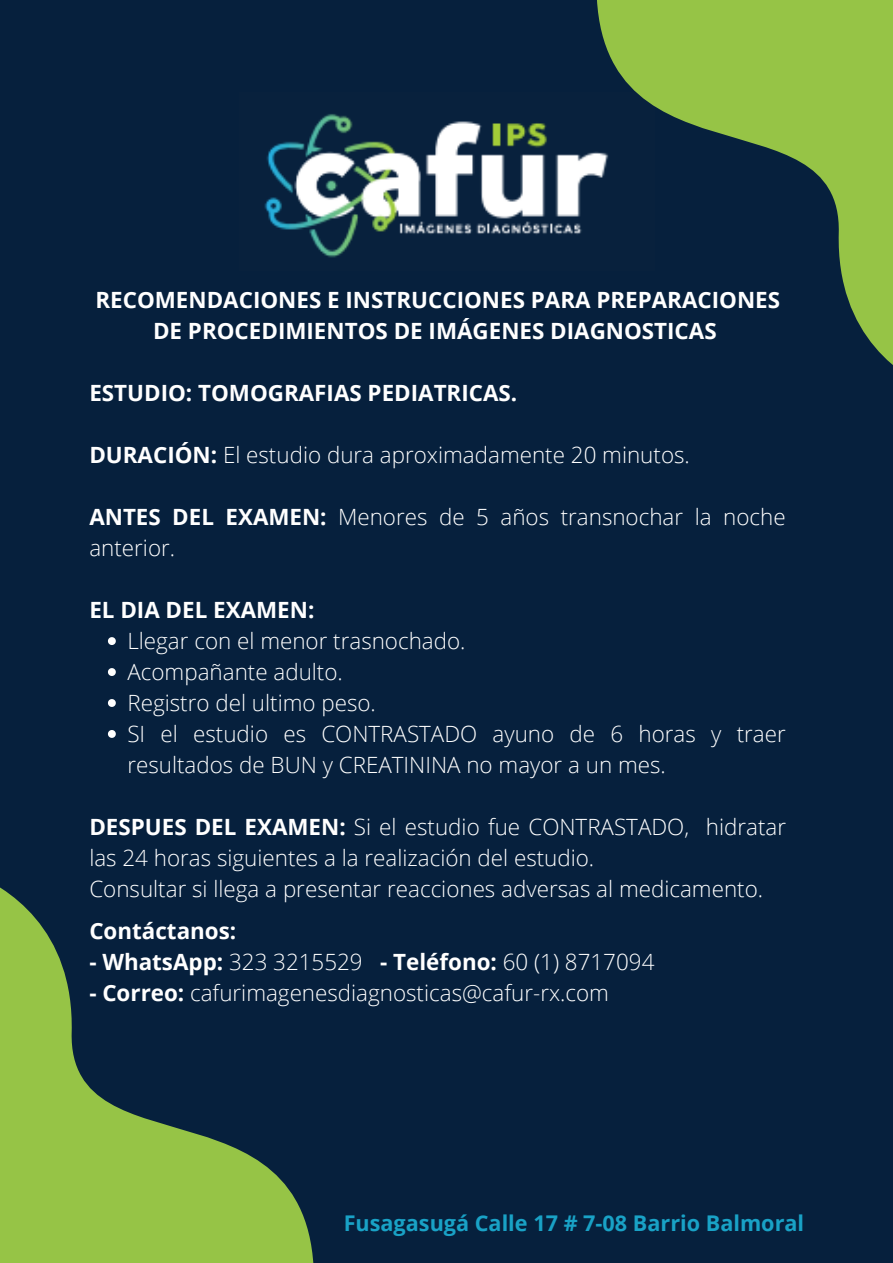
<style>
.page{position:relative;width:893px;height:1263px;background:#06203d}
.page>*{position:absolute;margin:0;border:0;box-sizing:border-box;transform-origin:0 0}
.t1{font:300 22.42px/31px "Open Sans";color:#fff}
.t2{font:700 22.42px/31px "Open Sans";color:#fff;text-align:center}
.t3{font:700 21.67px "Open Sans";color:#19a2c6}
.s1{font-weight:700}
</style>
<div class="page">
<img style="left:264px;top:114px;width:320px;height:144px">
<svg style="left:108px;top:637px;width:8px;height:8px"></svg>
<svg style="left:108px;top:668px;width:8px;height:8px"></svg>
<svg style="left:108px;top:699px;width:8px;height:8px"></svg>
<svg style="left:108px;top:730px;width:8px;height:8px"></svg>
<svg style="left:584px;top:0;width:309px;height:365px"></svg>
<svg style="left:0;top:887px;width:314px;height:376px"></svg>
<p class="t2" style="left:95px;top:284px;width:686px">RECOMENDACIONES E INSTRUCCIONES PARA PREPARACIONES<br>DE PROCEDIMIENTOS DE IMÁGENES DIAGNOSTICAS</p>
<p class="t2" style="left:89px;top:377px;width:429px">ESTUDIO: TOMOGRAFIAS PEDIATRICAS.</p>
<p class="t1" style="left:89px;top:439px;width:602px"><span class="s1">DURACIÓN:</span> El estudio dura aproximadamente 20 minutos.</p>
<p class="t1" style="left:89px;top:501px;width:698px"><span class="s1">ANTES DEL EXAMEN:</span> Menores de 5 años transnochar la noche anterior.</p>
<p class="t2" style="left:89px;top:594px;width:226px">EL DIA DEL EXAMEN:</p>
<p class="t1" style="left:127px;top:625px;width:340px">Llegar con el menor trasnochado.</p>
<p class="t1" style="left:127px;top:656px;width:217px">Acompañante adulto.</p>
<p class="t1" style="left:127px;top:687px;width:250px">Registro del ultimo peso.</p>
<p class="t1" style="left:127px;top:718px;width:660px">SI el estudio es CONTRASTADO ayuno de 6 horas y traer resultados de BUN y CREATININA no mayor a un mes.</p>
<p class="t1" style="left:89px;top:810px;width:698px"><span class="s1">DESPUES DEL EXAMEN:</span> Si el estudio fue CONTRASTADO, hidratar las 24 horas siguientes a la realización del estudio.</p>
<p class="t1" style="left:89px;top:872px;width:675px">Consultar si llega a presentar reacciones adversas al medicamento.</p>
<p class="t2" style="left:89px;top:914px;width:148px">Contáctanos:</p>
<p class="t1" style="left:89px;top:945px;width:566px"><span class="s1">- WhatsApp:</span> 323 3215529 <span class="s1">- Teléfono:</span> 60 (1) 8717094</p>
<p class="t1" style="left:89px;top:976px;width:521px"><span class="s1">- Correo:</span> cafurimagenesdiagnosticas@cafur-rx.com</p>
<p class="t3" style="left:344px;top:1208px;width:462px">Fusagasugá Calle 17 # 7-08 Barrio Balmoral</p>
</div>
